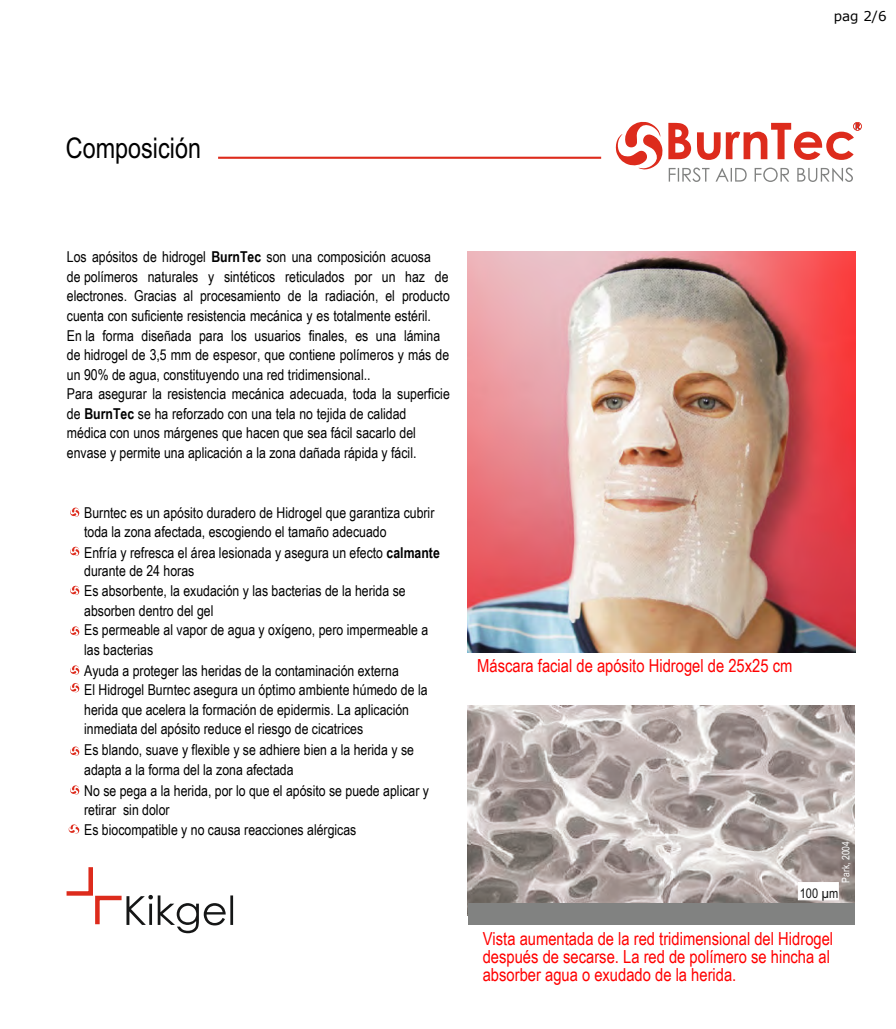
<style>
.page{position:relative;width:896px;height:1029px;background:#fff}
.page>*{position:absolute;margin:0;border:0;box-sizing:border-box;transform-origin:0 0}
.t1{font:28.5px "Arial Narrow";color:#000}
.t2{font:18px/18px "Arial Narrow";color:#f00}
.t3{font:15px/19.5px "Arial Narrow";color:#000}
.t4{font:13.5px "Verdana";color:#000}
.t5{font:13.5px "Arial Narrow";color:#151616}
.t6{font:10.5px "Arial Narrow";color:#fff}
.s1{font-weight:700}
</style>
<div class="page">
<svg style="left:66px;top:867px;width:167px;height:66px"></svg>
<hr style="left:218px;top:157px;width:383px;height:2px;background:#dd2b1c">
<svg style="left:70px;top:507px;width:9px;height:10px"></svg>
<svg style="left:70px;top:547px;width:9px;height:9px"></svg>
<svg style="left:70px;top:586px;width:9px;height:9px"></svg>
<svg style="left:70px;top:683px;width:9px;height:9px"></svg>
<svg style="left:70px;top:746px;width:9px;height:10px"></svg>
<svg style="left:70px;top:785px;width:9px;height:10px"></svg>
<svg style="left:615px;top:121px;width:246px;height:61px"></svg>
<img style="left:468px;top:252px;width:387px;height:401px">
<img style="left:468px;top:705px;width:387px;height:198px">
<div style="left:468px;top:903px;width:387px;height:22px;background:#818281"></div>
<div style="left:798px;top:882px;width:40px;height:18px;background:#fff"></div>
<svg style="left:69px;top:824px;width:10px;height:10px"></svg>
<svg style="left:70px;top:665px;width:9px;height:10px"></svg>
<svg style="left:70px;top:626px;width:9px;height:10px"></svg>
<p class="t4" style="left:833px;top:8px;width:54px">pag 2/6</p>
<h1 class="t1" style="left:66px;top:138px;width:137px">Composición</h1>
<p class="t3" style="left:67px;top:247px;width:384px">Los apósitos de hidrogel <span class="s1">BurnTec</span> son una composición acuosa<br>de polímeros naturales y sintéticos reticulados por un haz de electrones. Gracias al procesamiento de la radiación, el producto cuenta con suficiente resistencia mecánica y es totalmente estéril.<br>En la forma diseñada para los usuarios finales, es una lámina de hidrogel de 3,5 mm de espesor, que contiene polímeros y más de un 90% de agua, constituyendo una red tridimensional..<br>Para asegurar la resistencia mecánica adecuada, toda la superficie de <span class="s1">BurnTec</span> se ha reforzado con una tela no tejida de calidad<br>médica con unos márgenes que hacen que sea fácil sacarlo del envase y permite una aplicación a la zona dañada rápida y fácil.</p>
<p class="t3" style="left:84px;top:502px;width:357px">Burntec es un apósito duradero de Hidrogel que garantiza cubrir toda la zona afectada, escogiendo el tamaño adecuado<br>Enfría y refresca el área lesionada y asegura un efecto <span class="s1">calmante </span>durante de 24 horas<br>Es absorbente, la exudación y las bacterias de la herida se absorben dentro del gel<br>Es permeable al vapor de agua y oxígeno, pero impermeable a las bacterias</p>
<p class="t3" style="left:84px;top:660px;width:345px">Ayuda a proteger las heridas de la contaminación externa<br>El Hidrogel Burntec asegura un óptimo ambiente húmedo de la herida que acelera la formación de epidermis. La aplicación inmediata del apósito reduce el riesgo de cicatrices</p>
<p class="t3" style="left:84px;top:740px;width:331px">Es blando, suave y flexible y se adhiere bien a la herida y se adapta a la forma del la zona afectada</p>
<p class="t3" style="left:84px;top:780px;width:346px">No se pega a la herida, por lo que el apósito se puede aplicar y retirar sin dolor<br>Es biocompatible y no causa reacciones alérgicas</p>
<p class="t2" style="left:477px;top:656px;width:317px">Máscara facial de apósito Hidrogel de 25x25 cm</p>
<p class="t6" style="left:842px;top:883px;width:43px;rotate:-90deg">Park, 2004</p>
<p class="t5" style="left:799px;top:888px;width:40px">100 µm</p>
<p class="t2" style="left:483px;top:929px;width:352px">Vista aumentada de la red tridimensional del Hidrogel después de secarse. La red de polímero se hincha al absorber agua o exudado de la herida.</p>
</div>
